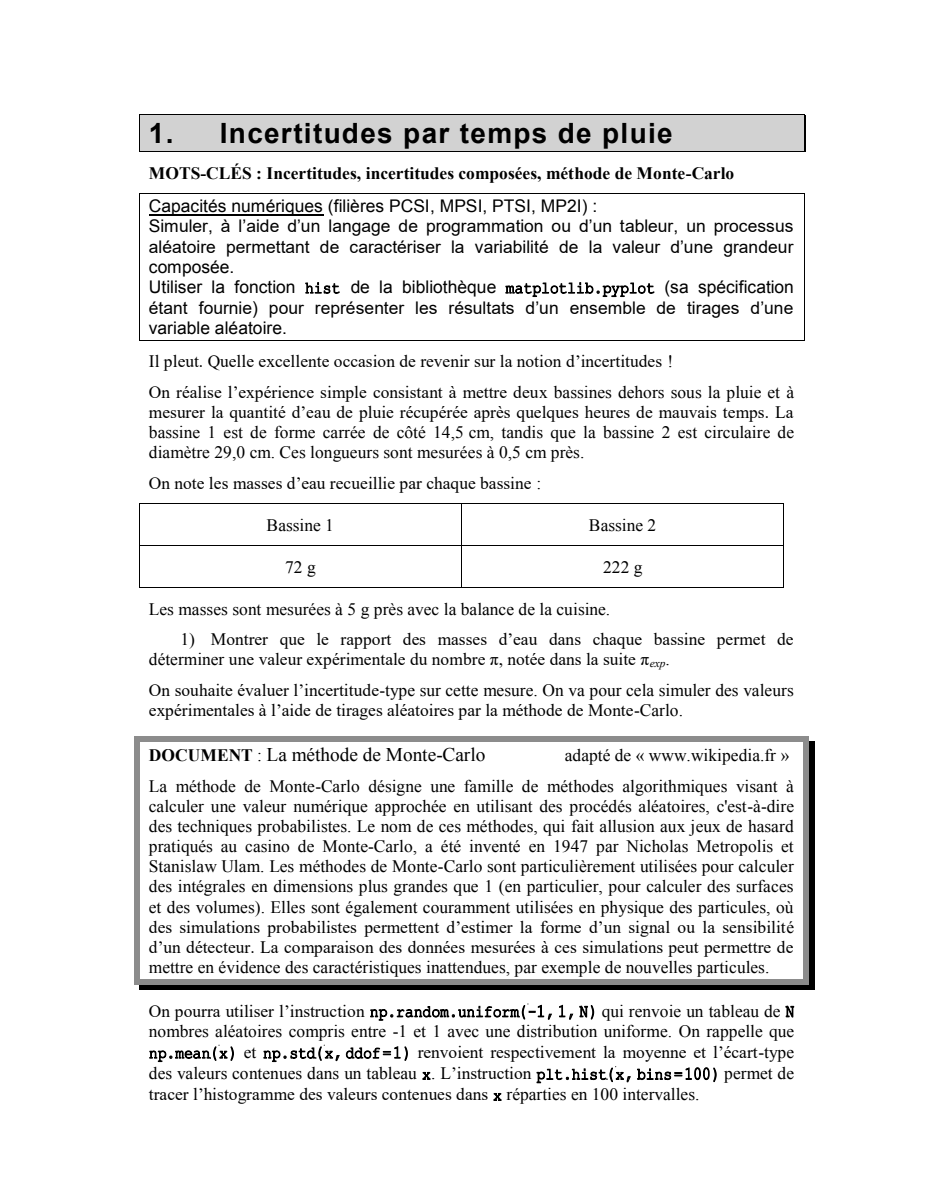
<style>
.page{position:relative;width:943px;height:1191px;background:#fff}
.page>*{position:absolute;margin:0;border:0;box-sizing:border-box;transform-origin:0 0}
.t1{font:700 28px "Arial";letter-spacing:.045em;color:#000}
.t2{font:19.25px "Times New Roman";color:#000}
.t3{font:17.5px/20.1px "Times New Roman";color:#000}
.t4{font:17.5px/20.3px "Arial";color:#000}
.t5{font:700 17.5px "Times New Roman";color:#000}
.s1{font-family:"Tiger Expert"}
.s2{font-weight:700;font-size:17.5px}
.s3{font-size:17.5px}
</style>
<div class="page">
<div style="left:139px;top:115px;width:664px;height:36px;background:#d2d2d2"></div>
<hr style="left:139px;top:114px;width:664px;height:1px;background:#000">
<hr style="left:139px;top:151px;width:664px;height:1px;background:#000">
<hr style="left:139px;top:115px;width:1px;height:36px;background:#000">
<hr style="left:804px;top:115px;width:1px;height:36px;background:#000">
<hr style="left:803px;top:115px;width:1px;height:36px;background:#000">
<hr style="left:149px;top:214px;width:174px;height:1px;background:#000">
<hr style="left:139px;top:193px;width:664px;height:1px;background:#000">
<hr style="left:139px;top:340px;width:664px;height:1px;background:#000">
<svg style="left:139px;top:194px;width:1px;height:146px"></svg>
<hr style="left:140px;top:503px;width:321px;height:1px;background:#000">
<hr style="left:462px;top:503px;width:321px;height:1px;background:#000">
<hr style="left:139px;top:504px;width:1px;height:41px;background:#000">
<hr style="left:461px;top:504px;width:1px;height:41px;background:#000">
<hr style="left:783px;top:504px;width:1px;height:41px;background:#000">
<hr style="left:140px;top:545px;width:321px;height:1px;background:#000">
<hr style="left:462px;top:545px;width:321px;height:1px;background:#000">
<hr style="left:139px;top:546px;width:1px;height:41px;background:#000">
<hr style="left:140px;top:587px;width:321px;height:1px;background:#000">
<hr style="left:461px;top:546px;width:1px;height:41px;background:#000">
<hr style="left:462px;top:587px;width:321px;height:1px;background:#000">
<hr style="left:783px;top:546px;width:1px;height:41px;background:#000">
<svg style="left:134px;top:736px;width:5px;height:5px"></svg>
<div style="left:139px;top:736px;width:664px;height:5px;background:#8c8c8c"></div>
<svg style="left:803px;top:736px;width:6px;height:5px"></svg>
<div style="left:134px;top:741px;width:5px;height:35px;background:#8c8c8c"></div>
<div style="left:809px;top:741px;width:5px;height:35px;background:#000"></div>
<div style="left:803px;top:741px;width:6px;height:35px;background:#8c8c8c"></div>
<div style="left:134px;top:776px;width:5px;height:20px;background:#8c8c8c"></div>
<div style="left:809px;top:776px;width:5px;height:20px;background:#000"></div>
<div style="left:803px;top:776px;width:6px;height:20px;background:#8c8c8c"></div>
<div style="left:134px;top:796px;width:5px;height:20px;background:#8c8c8c"></div>
<div style="left:809px;top:796px;width:5px;height:20px;background:#000"></div>
<div style="left:803px;top:796px;width:6px;height:20px;background:#8c8c8c"></div>
<div style="left:134px;top:816px;width:5px;height:20px;background:#8c8c8c"></div>
<div style="left:809px;top:816px;width:5px;height:20px;background:#000"></div>
<div style="left:803px;top:816px;width:6px;height:20px;background:#8c8c8c"></div>
<div style="left:134px;top:836px;width:5px;height:20px;background:#8c8c8c"></div>
<div style="left:809px;top:836px;width:5px;height:20px;background:#000"></div>
<div style="left:803px;top:836px;width:6px;height:20px;background:#8c8c8c"></div>
<div style="left:134px;top:856px;width:5px;height:20px;background:#8c8c8c"></div>
<div style="left:809px;top:856px;width:5px;height:20px;background:#000"></div>
<div style="left:803px;top:856px;width:6px;height:20px;background:#8c8c8c"></div>
<div style="left:134px;top:876px;width:5px;height:20px;background:#8c8c8c"></div>
<div style="left:809px;top:876px;width:5px;height:20px;background:#000"></div>
<div style="left:803px;top:876px;width:6px;height:20px;background:#8c8c8c"></div>
<div style="left:134px;top:896px;width:5px;height:21px;background:#8c8c8c"></div>
<div style="left:809px;top:896px;width:5px;height:21px;background:#000"></div>
<div style="left:803px;top:896px;width:6px;height:21px;background:#8c8c8c"></div>
<div style="left:134px;top:917px;width:5px;height:20px;background:#8c8c8c"></div>
<div style="left:809px;top:917px;width:5px;height:20px;background:#000"></div>
<div style="left:803px;top:917px;width:6px;height:20px;background:#8c8c8c"></div>
<div style="left:134px;top:937px;width:5px;height:20px;background:#8c8c8c"></div>
<div style="left:809px;top:937px;width:5px;height:20px;background:#000"></div>
<div style="left:803px;top:937px;width:6px;height:20px;background:#8c8c8c"></div>
<svg style="left:134px;top:979px;width:5px;height:5px"></svg>
<div style="left:139px;top:984px;width:664px;height:5px;background:#000"></div>
<div style="left:139px;top:979px;width:664px;height:5px;background:#8c8c8c"></div>
<div style="left:809px;top:979px;width:5px;height:10px;background:#000"></div>
<div style="left:803px;top:984px;width:11px;height:5px;background:#000"></div>
<svg style="left:803px;top:979px;width:6px;height:5px"></svg>
<div style="left:134px;top:957px;width:5px;height:22px;background:#8c8c8c"></div>
<div style="left:809px;top:957px;width:5px;height:22px;background:#000"></div>
<div style="left:803px;top:957px;width:6px;height:22px;background:#8c8c8c"></div>
<h1 class="t1" style="left:149px;top:114px;width:525px">1. Incertitudes par temps de pluie</h1>
<p class="t5" style="left:149px;top:161px;width:587px">MOTS-CLÉS : Incertitudes, incertitudes composées, méthode de Monte-Carlo</p>
<p class="t4" style="left:149px;top:196px;width:646px">Capacités numériques (filières PCSI, MPSI, PTSI, MP2I) :<br>Simuler, à l’aide d’un langage de programmation ou d’un tableur, un processus aléatoire permettant de caractériser la variabilité de la valeur d’une grandeur composée.<br>Utiliser la fonction <span class="s1">hist</span> de la bibliothèque <span class="s1">matplotlib.pyplot</span> (sa spécification étant fournie) pour représenter les résultats d’un ensemble de tirages d’une variable aléatoire.</p>
<p class="t3" style="left:149px;top:345px;width:646px;line-height:30.6px">Il pleut. Quelle excellente occasion de revenir sur la notion d’incertitudes !<br>On réalise l’expérience simple consistant à mettre deux bassines dehors sous la pluie et à</p>
<p class="t3" style="left:149px;top:401px;width:646px;text-align:justify">mesurer la quantité d’eau de pluie récupérée après quelques heures de mauvais temps. La bassine 1 est de forme carrée de côté 14,5 cm, tandis que la bassine 2 est circulaire de diamètre 29,0 cm. Ces longueurs sont mesurées à 0,5 cm près.</p>
<p class="t3" style="left:149px;top:472px;width:394px">On note les masses d’eau recueillie par chaque bassine :</p>
<p class="t3" style="left:266px;top:514px;width:69px">Bassine 1</p>
<p class="t3" style="left:589px;top:514px;width:69px">Bassine 2</p>
<p class="t3" style="left:285px;top:556px;width:32px">72 g</p>
<p class="t3" style="left:603px;top:556px;width:41px">222 g</p>
<p class="t3" style="left:149px;top:598px;width:463px">Les masses sont mesurées à 5 g près avec la balance de la cuisine.</p>
<p class="t3" style="left:149px;top:629px;width:646px;text-indent:31px">1) Montrer que le rapport des masses d’eau dans chaque bassine permet de déterminer une valeur expérimentale du nombre π, notée dans la suite π<sub>exp</sub>.</p>
<p class="t3" style="left:149px;top:679px;width:646px">On souhaite évaluer l’incertitude-type sur cette mesure. On va pour cela simuler des valeurs expérimentales à l’aide de tirages aléatoires par la méthode de Monte-Carlo.</p>
<p class="t2" style="left:149px;top:741px;width:338px"><span class="s2">DOCUMENT</span> <span class="s3">:</span> La méthode de Monte-Carlo</p>
<p class="t3" style="left:149px;top:739px;width:646px;line-height:30.8px;text-align:right">adapté de « www.wikipedia.fr »<br>La méthode de Monte-Carlo désigne une famille de méthodes algorithmiques visant à</p>
<p class="t3" style="left:149px;top:795px;width:647px;text-align:justify">calculer une valeur numérique approchée en utilisant des procédés aléatoires, c'est-à-dire des techniques probabilistes. Le nom de ces méthodes, qui fait allusion aux jeux de hasard pratiqués au casino de Monte-Carlo, a été inventé en 1947 par Nicholas Metropolis et Stanislaw Ulam. Les méthodes de Monte-Carlo sont particulièrement utilisées pour calculer des intégrales en dimensions plus grandes que 1 (en particulier, pour calculer des surfaces et des volumes). Elles sont également couramment utilisées en physique des particules, où des simulations probabilistes permettent d’estimer la forme d’un signal ou la sensibilité d’un détecteur. La comparaison des données mesurées à ces simulations peut permettre de mettre en évidence des caractéristiques inattendues, par exemple de nouvelles particules.</p>
<p class="t3" style="left:149px;top:1000px;width:646px;line-height:20.8px;text-align:justify">On pourra utiliser l’instruction <span class="s1">np.random.uniform(-1, 1, N)</span> qui renvoie un tableau de <span class="s1">N </span>nombres aléatoires compris entre -1 et 1 avec une distribution uniforme. On rappelle que <span class="s1">np.mean(x)</span> et <span class="s1">np.std(x, ddof=1)</span> renvoient respectivement la moyenne et l’écart-type des valeurs contenues dans un tableau <span class="s1">x</span>. L’instruction <span class="s1">plt.hist(x, bins=100)</span> permet de tracer l’histogramme des valeurs contenues dans <span class="s1">x</span> réparties en 100 intervalles.</p>
</div>
